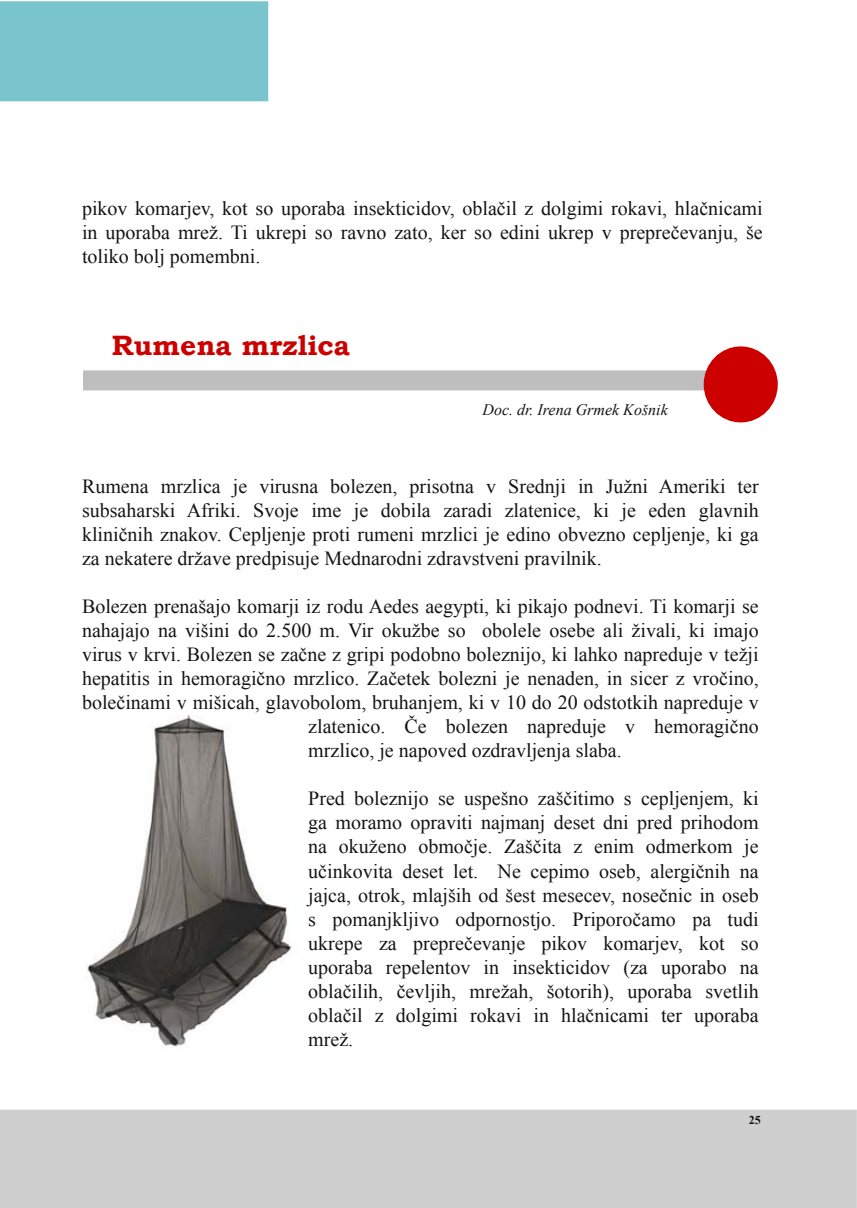
<style>
.page{position:relative;width:857px;height:1208px;background:#fff}
.page>*{position:absolute;margin:0;border:0;box-sizing:border-box;transform-origin:0 0}
.t1{font:700 28px "Bookman Old Style";color:#cd0000}
.t2{font:20px/24px "Times New Roman";color:#151414;text-align:justify}
.t3{font:italic 16px "Times New Roman";color:#151414}
.t4{font:700 12px "Times New Roman";color:#151414}
</style>
<div class="page">
<div style="left:0;top:1109px;width:856px;height:99px;background:#cfcfcf"></div>
<div style="left:0;top:1px;width:268px;height:100px;background:#7ac5cd"></div>
<div style="left:84px;top:371px;width:662px;height:18px;background:#bebebe"></div>
<div style="left:83px;top:370px;width:664px;height:20px;border:2px solid #bebebe"></div>
<div style="left:704px;top:347px;width:72px;height:74px;background:#cd0000;border-radius:50%"></div>
<div style="left:703px;top:346px;width:74px;height:76px;border:2px solid #cd0000;border-radius:50%"></div>
<img style="left:87px;top:715px;width:205px;height:332px">
<p class="t2" style="left:82px;top:196px;width:681px">pikov komarjev, kot so uporaba insekticidov, oblačil z dolgimi rokavi, hlačnicami in uporaba mrež. Ti ukrepi so ravno zato, ker so edini ukrep v preprečevanju, še toliko bolj pomembni.</p>
<h1 class="t1" style="left:112px;top:329px;width:239px">Rumena mrzlica</h1>
<p class="t3" style="left:482px;top:400px;width:187px">Doc. dr. Irena Grmek Košnik</p>
<p class="t2" style="left:82px;top:474px;width:677px">Rumena mrzlica je virusna bolezen, prisotna v Srednji in Južni Ameriki ter subsaharski Afriki. Svoje ime je dobila zaradi zlatenice, ki je eden glavnih kliničnih znakov. Cepljenje proti rumeni mrzlici je edino obvezno cepljenje, ki ga za nekatere države predpisuje Mednarodni zdravstveni pravilnik.</p>
<p class="t2" style="left:82px;top:594px;width:677px">Bolezen prenašajo komarji iz rodu Aedes aegypti, ki pikajo podnevi. Ti komarji se</p>
<p class="t2" style="left:82px;top:618px;width:677px">nahajajo na višini do 2.500 m. Vir okužbe so obolele osebe ali živali, ki imajo</p>
<p class="t2" style="left:82px;top:642px;width:677px">virus v krvi. Bolezen se začne z gripi podobno boleznijo, ki lahko napreduje v težji</p>
<p class="t2" style="left:82px;top:666px;width:677px">hepatitis in hemoragično mrzlico. Začetek bolezni je nenaden, in sicer z vročino,</p>
<p class="t2" style="left:82px;top:690px;width:677px">bolečinami v mišicah, glavobolom, bruhanjem, ki v 10 do 20 odstotkih napreduje v</p>
<p class="t2" style="left:308px;top:714px;width:451px">zlatenico. Če bolezen napreduje v hemoragično</p>
<p class="t2" style="left:308px;top:738px;width:315px">mrzlico, je napoved ozdravljenja slaba.</p>
<p class="t2" style="left:308px;top:786px;width:451px">Pred boleznijo se uspešno zaščitimo s cepljenjem, ki ga moramo opraviti najmanj deset dni pred prihodom na okuženo območje. Zaščita z enim odmerkom je učinkovita deset let. Ne cepimo oseb, alergičnih na jajca, otrok, mlajših od šest mesecev, nosečnic in oseb s pomanjkljivo odpornostjo. Priporočamo pa tudi ukrepe za preprečevanje pikov komarjev, kot so uporaba repelentov in insekticidov (za uporabo na oblačilih, čevljih, mrežah, šotorih), uporaba svetlih oblačil z dolgimi rokavi in hlačnicami ter uporaba mrež.</p>
<p class="t4" style="left:748px;top:1113px;width:13px">25</p>
</div>
